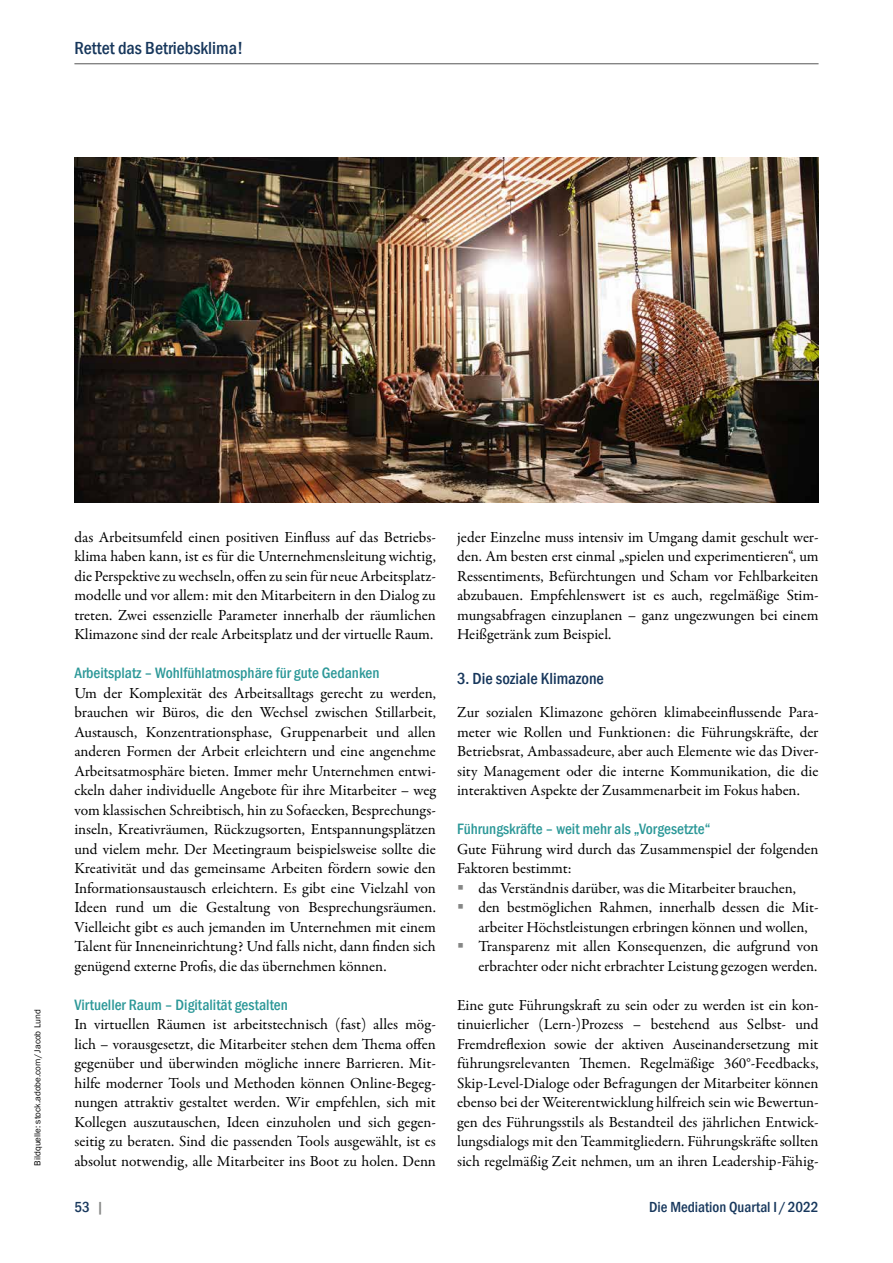
<style>
.page{position:relative;width:893px;height:1263px;background:#fff}
.page>*{position:absolute;margin:0;border:0;box-sizing:border-box;transform-origin:0 0}
.t1{font:500 condensed 18px "Franklin Gothic";color:#17375c}
.t2{font:500 condensed 16.5px "Franklin Gothic";color:#17375c}
.t3{font:15.45px/19.5px "Garamond Premr Pro";color:#000;text-align:justify}
.t4{font:500 condensed 15.45px "Franklin Gothic";color:#2c9898}
.t5{font:500 condensed 15px "Franklin Gothic";color:#17375c}
.t6{font:9px "Franklin Gothic";color:#000}
.s1{color:#868786}
</style>
<div class="page">
<hr style="left:74px;top:63px;width:745px;height:1px;background:#565655">
<img style="left:74px;top:157px;width:745px;height:345px">
<p class="t1" style="left:74px;top:36px;width:170px">Rettet das Betriebsklima!</p>
<p class="t6" style="left:32px;top:1166px;width:158px;rotate:-90deg">Bildquelle: stock.adobe.com/Jacob Lund</p>
<p class="t3" style="left:74px;top:527px;width:363px">das Arbeitsumfeld einen positiven Einfluss auf das Betriebs&shy;klima haben kann, ist es für die Unternehmensleitung wichtig, die Perspektive zu wechseln, offen zu sein für neue Arbeitsplatz&shy;modelle und vor allem: mit den Mitarbeitern in den Dialog zu treten. Zwei essenzielle Parameter innerhalb der räumlichen Klimazone sind der reale Arbeitsplatz und der virtuelle Raum.</p>
<p class="t4" style="left:74px;top:663px;width:307px">Arbeitsplatz – Wohlfühlatmosphäre für gute Gedanken</p>
<p class="t3" style="left:74px;top:683px;width:363px">Um der Komplexität des Arbeitsalltags gerecht zu werden, brauchen wir Büros, die den Wechsel zwischen Stillarbeit, Austausch, Konzentrationsphase, Gruppenarbeit und allen anderen Formen der Arbeit erleichtern und eine angenehme Arbeitsatmosphäre bieten. Immer mehr Unternehmen entwi&shy;ckeln daher individuelle Angebote für ihre Mitarbeiter – weg vom klassischen Schreibtisch, hin zu Sofaecken, Besprechungs&shy;inseln, Kreativräumen, Rückzugsorten, Entspannungsplätzen und vielem mehr. Der Meetingraum beispielsweise sollte die Kreativität und das gemeinsame Arbeiten fördern sowie den Informationsaustausch erleichtern. Es gibt eine Vielzahl von Ideen rund um die Gestaltung von Besprechungsräumen.<br>Vielleicht gibt es auch jemanden im Unternehmen mit einem Talent für Inneneinrichtung? Und falls nicht, dann finden sich genügend externe Profis, die das übernehmen können.</p>
<p class="t4" style="left:74px;top:994px;width:215px">Virtueller Raum – Digitalität gestalten</p>
<p class="t3" style="left:74px;top:1015px;width:363px">In virtuellen Räumen ist arbeitstechnisch (fast) alles mög&shy;lich – vorausgesetzt, die Mitarbeiter stehen dem Thema offen gegenüber und überwinden mögliche innere Barrieren. Mit&shy;hilfe moderner Tools und Methoden können Online-Begeg&shy;nungen attraktiv gestaltet werden. Wir empfehlen, sich mit Kollegen auszutauschen, Ideen einzuholen und sich gegen&shy;seitig zu beraten. Sind die passenden Tools ausgewählt, ist es absolut notwendig, alle Mitarbeiter ins Boot zu holen. Denn</p>
<p class="t3" style="left:457px;top:527px;width:363px">jeder Einzelne muss intensiv im Umgang damit geschult wer&shy;den. Am besten erst einmal „spielen und experimentieren“, um Ressentiments, Befürchtungen und Scham vor Fehlbarkeiten abzubauen. Empfehlenswert ist es auch, regelmäßige Stim&shy;mungsabfragen einzuplanen – ganz ungezwungen bei einem Heißgetränk zum Beispiel.</p>
<p class="t2" style="left:457px;top:668px;width:148px">3. Die soziale Klimazone</p>
<p class="t3" style="left:457px;top:703px;width:363px">Zur sozialen Klimazone gehören klimabeeinflussende Para&shy;meter wie Rollen und Funktionen: die Führungskräfte, der Betriebsrat, Ambassadeure, aber auch Elemente wie das Diver&shy;sity Management oder die interne Kommunikation, die die interaktiven Aspekte der Zusammenarbeit im Fokus haben.</p>
<p class="t4" style="left:457px;top:819px;width:255px">Führungskräfte – weit mehr als „Vorgesetzte“</p>
<p class="t3" style="left:457px;top:839px;width:363px">Gute Führung wird durch das Zusammenspiel der folgenden<br>Faktoren bestimmt:</p>
<p class="t3" style="left:478px;top:878px;width:342px;text-align:left">das Verständnis darüber, was die Mitarbeiter brauchen, den bestmöglichen Rahmen, innerhalb dessen die Mit&shy;arbeiter Höchstleistungen erbringen können und wollen, Transparenz mit allen Konsequenzen, die aufgrund von erbrachter oder nicht erbrachter Leistung gezogen werden.</p>
<p class="t3" style="left:457px;top:995px;width:363px">Eine gute Führungskraft zu sein oder zu werden ist ein kon&shy;tinuierlicher (Lern-)Prozess – bestehend aus Selbst- und Fremdreflexion sowie der aktiven Auseinandersetzung mit führungsrelevanten Themen. Regelmäßige 360°-Feedbacks, Skip-Level-Dialoge oder Befragungen der Mitarbeiter können ebenso bei der Weiterentwicklung hilfreich sein wie Bewertun&shy;gen des Führungsstils als Bestandteil des jährlichen Entwick&shy;lungsdialogs mit den Teammitgliedern. Führungskräfte sollten sich regelmäßig Zeit nehmen, um an ihren Leadership-Fähig-</p>
<p class="t5" style="left:74px;top:1197px;width:31px">53 <span class="s1">|</span></p>
<p class="t5" style="left:649px;top:1197px;width:171px">Die Mediation Quartal I /2022</p>
</div>
